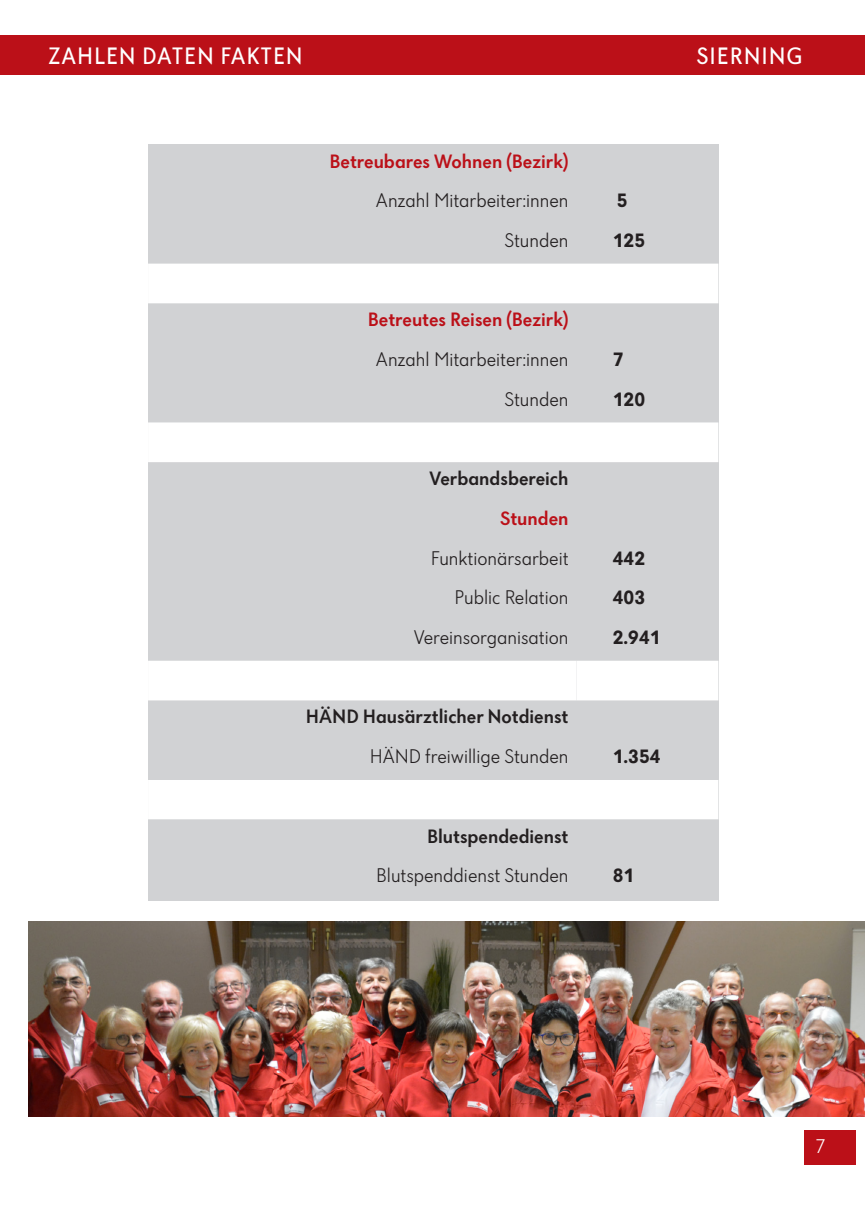
<style>
.page{position:relative;width:865px;height:1214px;background:#fff}
.page>*{position:absolute;margin:0;border:0;box-sizing:border-box;transform-origin:0 0}
.t1{font:24px "Dunant";letter-spacing:.035em;color:#fff}
.t2{font:300 20px "Dunant";color:#231f20}
.t3{font:500 20px "Dunant";color:#231f20}
.t4{font:500 20px "Dunant";color:#bb1018}
.t5{font:700 20px "Dunant";color:#231f20}
.t6{font:300 20px "Dunant";color:#fff}
</style>
<div class="page">
<div style="left:804px;top:1130px;width:51px;height:34px;background:#bb1018"></div>
<div style="left:0;top:35px;width:865px;height:40px;background:#bb1018"></div>
<div style="left:148px;top:144px;width:570px;height:757px;background:#d1d2d4"></div>
<svg style="left:148px;top:263px;width:570px;height:438px"></svg>
<div style="left:576px;top:660px;width:142px;height:40px;background:#fff"></div>
<div style="left:148px;top:780px;width:570px;height:40px;background:#fff"></div>
<img style="left:28px;top:921px;width:837px;height:194px">
<p class="t1" style="left:48px;top:43px;width:256px">ZAHLEN DATEN FAKTEN</p>
<p class="t1" style="left:696px;top:43px;width:108px">SIERNING</p>
<p class="t4" style="left:329px;top:149px;width:240px">Betreubares Wohnen (Bezirk)</p>
<p class="t2" style="left:376px;top:190px;width:194px">Anzahl Mitarbeiter:innen</p>
<p class="t5" style="left:617px;top:189px;width:12px">5</p>
<p class="t2" style="left:504px;top:229px;width:65px">Stunden</p>
<p class="t5" style="left:613px;top:229px;width:34px">125</p>
<p class="t4" style="left:368px;top:308px;width:202px">Betreutes Reisen (Bezirk)</p>
<p class="t2" style="left:376px;top:348px;width:194px">Anzahl Mitarbeiter:innen</p>
<p class="t5" style="left:613px;top:348px;width:12px">7</p>
<p class="t2" style="left:504px;top:388px;width:65px">Stunden</p>
<p class="t5" style="left:613px;top:387px;width:34px">120</p>
<p class="t3" style="left:429px;top:467px;width:141px">Verbandsbereich</p>
<p class="t4" style="left:500px;top:507px;width:70px">Stunden</p>
<p class="t2" style="left:431px;top:547px;width:139px">Funktionärsarbeit</p>
<p class="t5" style="left:613px;top:546px;width:34px">442</p>
<p class="t2" style="left:454px;top:587px;width:115px">Public Relation</p>
<p class="t5" style="left:613px;top:586px;width:34px">403</p>
<p class="t2" style="left:413px;top:626px;width:157px">Vereinsorganisation</p>
<p class="t5" style="left:613px;top:625px;width:49px">2.941</p>
<p class="t3" style="left:306px;top:705px;width:264px">HÄND Hausärztlicher Notdienst</p>
<p class="t2" style="left:370px;top:745px;width:200px">HÄND freiwillige Stunden</p>
<p class="t5" style="left:613px;top:744px;width:49px">1.354</p>
<p class="t3" style="left:427px;top:824px;width:143px">Blutspendedienst</p>
<p class="t2" style="left:376px;top:864px;width:194px">Blutspenddienst Stunden</p>
<p class="t5" style="left:613px;top:864px;width:23px">81</p>
<p class="t6" style="left:815px;top:1134px;width:11px">7</p>
</div>
